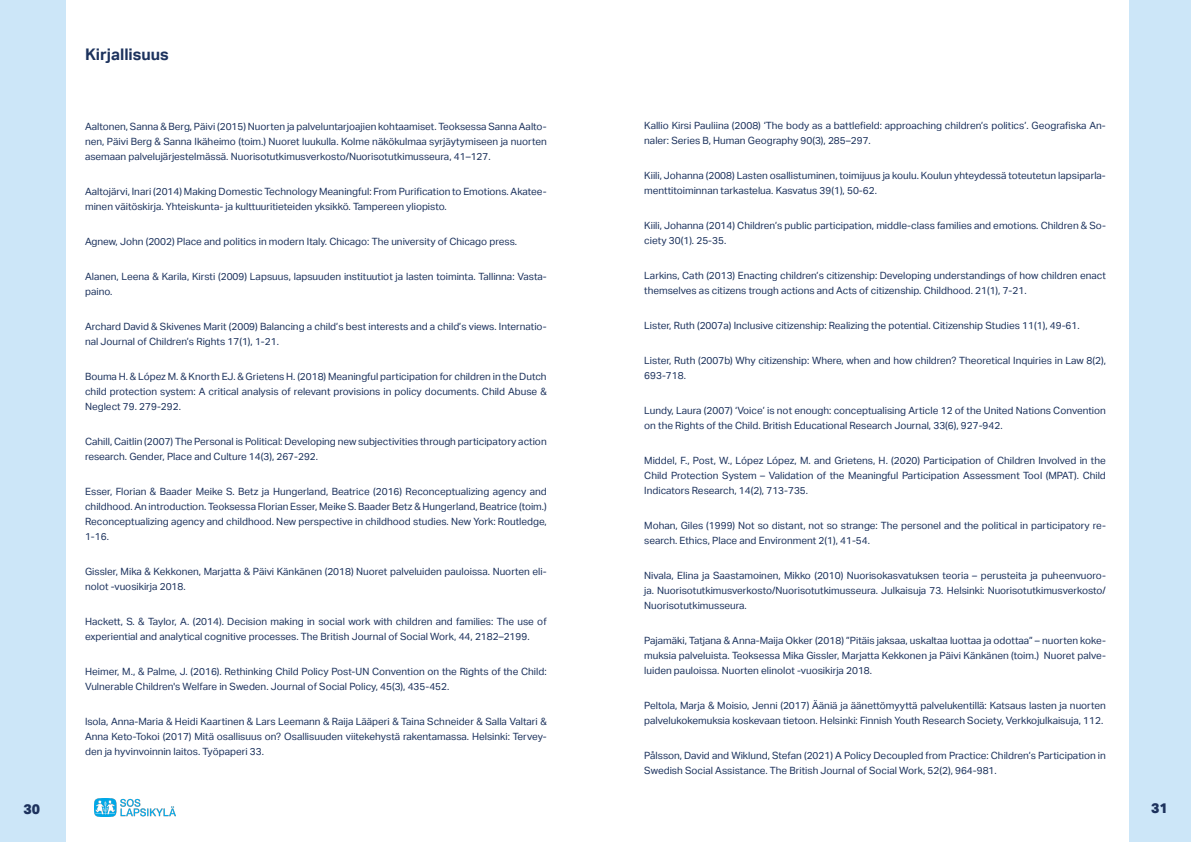
<style>
.page{position:relative;width:1191px;height:842px;background:#fff}
.page>*{position:absolute;margin:0;border:0;box-sizing:border-box;transform-origin:0 0}
.t1{font:700 16px "Aktiv Grotesk";color:#1c325d}
.t2{font:800 14px "Aktiv Grotesk";color:#1d325d}
.t3{font:10px/15px "Aktiv Grotesk";color:#1c325d}
</style>
<div class="page">
<div style="left:1129px;top:0;width:62px;height:842px;background:#cce6f8"></div>
<div style="left:0;top:0;width:66px;height:842px;background:#cce6f8"></div>
<img style="left:95px;top:798px;width:81px;height:18px">
<h1 class="t1" style="left:85px;top:45px;width:85px">Kirjallisuus</h1>
<p class="t3" style="left:85px;top:119px;width:463px;text-align:justify">Aaltonen, Sanna &amp; Berg, Päivi (2015) Nuorten ja palveluntarjoajien kohtaamiset. Teoksessa Sanna Aalto&shy;nen, Päivi Berg &amp; Sanna Ikäheimo (toim.) Nuoret luukulla. Kolme näkökulmaa syrjäytymiseen ja nuorten asemaan palvelujärjestelmässä. Nuorisotutkimusverkosto/Nuorisotutkimusseura, 41–127.</p>
<p class="t3" style="left:85px;top:184px;width:463px">Aaltojärvi, Inari (2014) Making Domestic Technology Meaningful: From Purification to Emotions. Akatee&shy;minen väitöskirja. Yhteiskunta- ja kulttuuritieteiden yksikkö. Tampereen yliopisto.</p>
<p class="t3" style="left:85px;top:234px;width:434px">Agnew, John (2002) Place and politics in modern Italy. Chicago: The university of Chicago press.</p>
<p class="t3" style="left:85px;top:269px;width:463px">Alanen, Leena &amp; Karila, Kirsti (2009) Lapsuus, lapsuuden instituutiot ja lasten toiminta. Tallinna: Vasta&shy;paino.</p>
<p class="t3" style="left:85px;top:319px;width:463px">Archard David &amp; Skivenes Marit (2009) Balancing a child’s best interests and a child’s views. Internatio&shy;nal Journal of Children’s Rights 17(1), 1-21.</p>
<p class="t3" style="left:85px;top:369px;width:463px;text-align:justify">Bouma H. &amp; López M. &amp; Knorth EJ. &amp; Grietens H. (2018) Meaningful participation for children in the Dutch child protection system: A critical analysis of relevant provisions in policy documents. Child Abuse &amp; Neglect 79. 279-292.</p>
<p class="t3" style="left:85px;top:434px;width:463px">Cahill, Caitlin (2007) The Personal is Political: Developing new subjectivities through participatory action research. Gender, Place and Culture 14(3), 267-292.</p>
<p class="t3" style="left:85px;top:484px;width:463px;text-align:justify">Esser, Florian &amp; Baader Meike S. Betz ja Hungerland, Beatrice (2016) Reconceptualizing agency and childhood. An introduction. Teoksessa Florian Esser, Meike S. Baader Betz &amp; Hungerland, Beatrice (toim.)<br>Reconceptualizing agency and childhood. New perspective in childhood studies. New York: Routledge, 1-16.</p>
<p class="t3" style="left:85px;top:564px;width:463px">Gissler, Mika &amp; Kekkonen, Marjatta &amp; Päivi Känkänen (2018) Nuoret palveluiden pauloissa. Nuorten eli&shy;nolot -vuosikirja 2018.</p>
<p class="t3" style="left:85px;top:614px;width:463px">Hackett, S. &amp; Taylor, A. (2014). Decision making in social work with children and families: The use of experiential and analytical cognitive processes. The British Journal of Social Work, 44, 2182–2199.</p>
<p class="t3" style="left:85px;top:664px;width:463px">Heimer, M., &amp; Palme, J. (2016). Rethinking Child Policy Post-UN Convention on the Rights of the Child:<br>Vulnerable Children's Welfare in Sweden. Journal of Social Policy, 45(3), 435-452.</p>
<p class="t3" style="left:85px;top:714px;width:463px;text-align:justify">Isola, Anna-Maria &amp; Heidi Kaartinen &amp; Lars Leemann &amp; Raija Lääperi &amp; Taina Schneider &amp; Salla Valtari &amp; Anna Keto-Tokoi (2017) Mitä osallisuus on? Osallisuuden viitekehystä rakentamassa. Helsinki: Tervey&shy;den ja hyvinvoinnin laitos. Työpaperi 33.</p>
<p class="t3" style="left:644px;top:118px;width:463px">Kallio Kirsi Pauliina (2008) ‘The body as a battlefield: approaching children’s politics’. Geografiska An&shy;naler: Series B, Human Geography 90(3), 285–297.</p>
<p class="t3" style="left:644px;top:168px;width:463px">Kiili, Johanna (2008) Lasten osallistuminen, toimijuus ja koulu. Koulun yhteydessä toteutetun lapsiparla&shy;menttitoiminnan tarkastelua. Kasvatus 39(1), 50-62.</p>
<p class="t3" style="left:644px;top:218px;width:463px">Kiili, Johanna (2014) Children’s public participation, middle-class families and emotions. Children &amp; So&shy;ciety 30(1). 25-35.</p>
<p class="t3" style="left:644px;top:268px;width:463px">Larkins, Cath (2013) Enacting children’s citizenship: Developing understandings of how children enact themselves as citizens trough actions and Acts of citizenship. Childhood. 21(1), 7-21.</p>
<p class="t3" style="left:644px;top:318px;width:437px">Lister, Ruth (2007a) Inclusive citizenship: Realizing the potential. Citizenship Studies 11(1), 49-61.</p>
<p class="t3" style="left:644px;top:353px;width:463px">Lister, Ruth (2007b) Why citizenship: Where, when and how children? Theoretical Inquiries in Law 8(2),<br>693-718.</p>
<p class="t3" style="left:644px;top:403px;width:463px">Lundy, Laura (2007) ‘Voice’ is not enough: conceptualising Article 12 of the United Nations Convention on the Rights of the Child. British Educational Research Journal, 33(6), 927-942.</p>
<p class="t3" style="left:644px;top:453px;width:463px;text-align:justify">Middel, F., Post, W., López López, M. and Grietens, H. (2020) Participation of Children Involved in the Child Protection System – Validation of the Meaningful Participation Assessment Tool (MPAT). Child Indicators Research, 14(2), 713-735.</p>
<p class="t3" style="left:644px;top:518px;width:463px">Mohan, Giles (1999) Not so distant, not so strange: The personel and the political in participatory re&shy;search. Ethics, Place and Environment 2(1), 41-54.</p>
<p class="t3" style="left:644px;top:568px;width:463px;text-align:justify">Nivala, Elina ja Saastamoinen, Mikko (2010) Nuorisokasvatuksen teoria – perusteita ja puheenvuoro&shy;ja. Nuorisotutkimusverkosto/Nuorisotutkimusseura. Julkaisuja 73. Helsinki: Nuorisotutkimusverkosto/ Nuorisotutkimusseura.</p>
<p class="t3" style="left:644px;top:633px;width:463px;text-align:justify">Pajamäki, Tatjana &amp; Anna-Maija Okker (2018) ”Pitäis jaksaa, uskaltaa luottaa ja odottaa” – nuorten koke&shy;muksia palveluista. Teoksessa Mika Gissler, Marjatta Kekkonen ja Päivi Känkänen (toim.) Nuoret palve&shy;luiden pauloissa. Nuorten elinolot -vuosikirja 2018.</p>
<p class="t3" style="left:644px;top:698px;width:463px">Peltola, Marja &amp; Moisio, Jenni (2017) Ääniä ja äänettömyyttä palvelukentillä: Katsaus lasten ja nuorten palvelukokemuksia koskevaan tietoon. Helsinki: Finnish Youth Research Society, Verkkojulkaisuja, 112.</p>
<p class="t3" style="left:644px;top:748px;width:463px">Pålsson, David and Wiklund, Stefan (2021) A Policy Decoupled from Practice: Children’s Participation in<br>Swedish Social Assistance. The British Journal of Social Work, 52(2), 964-981.</p>
<h2 class="t2" style="left:24px;top:801px;width:18px">30</h2>
<h2 class="t2" style="left:1151px;top:800px;width:18px">31</h2>
</div>
